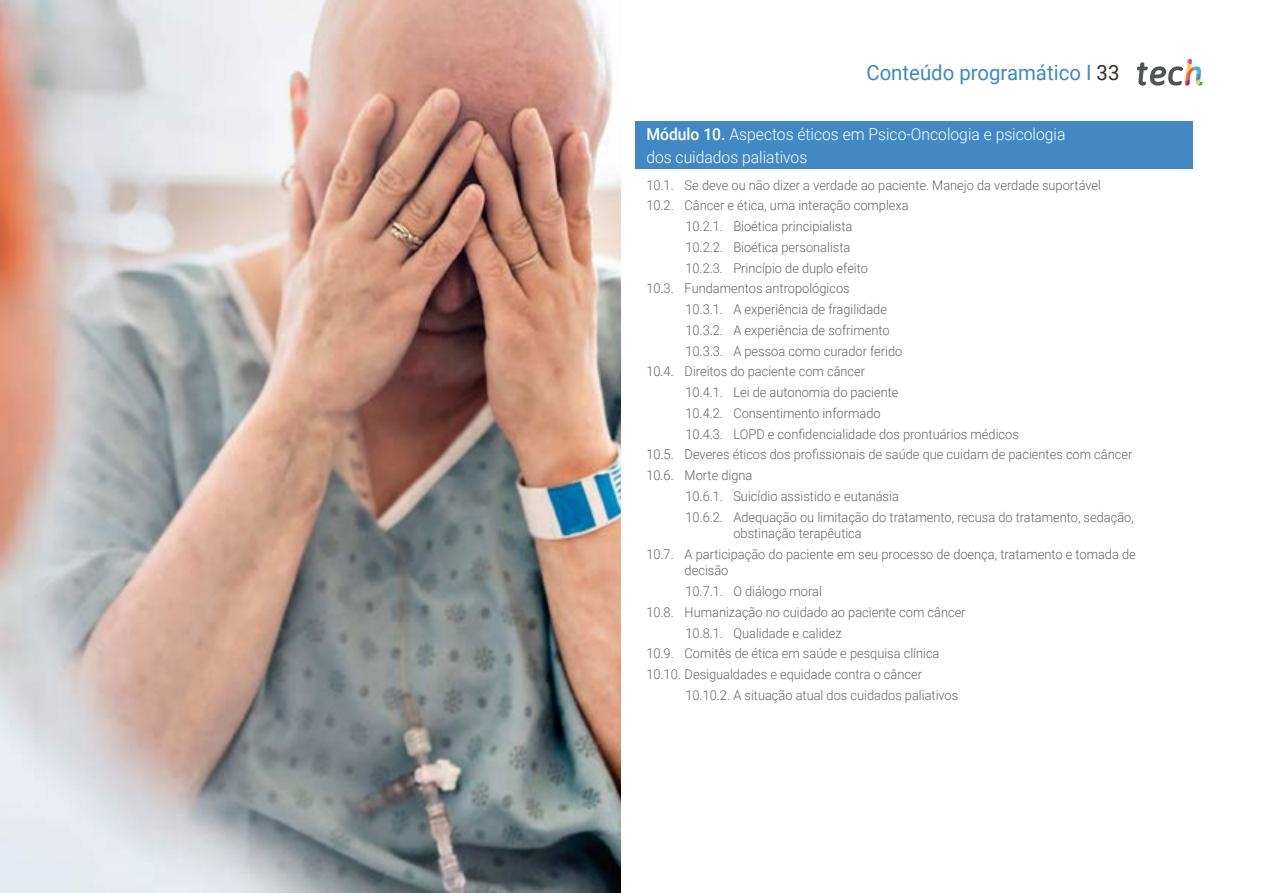
<style>
.page{position:relative;width:1263px;height:893px;background:#fff}
.page>*{position:absolute;margin:0;border:0;box-sizing:border-box;transform-origin:0 0}
.t1{font:21px "Roboto";color:#4089c5}
.t2{font:300 16.5px/22.5px "Roboto";color:#fff;scale:.95 1}
.t3{font:300 13.5px/20.7px "Roboto";color:#61646a;scale:.95 1}
.s1{color:#312e20}
.s2{font-weight:500}
</style>
<div class="page">
<svg style="left:1137px;top:59px;width:65px;height:27px"></svg>
<div style="left:635px;top:121px;width:558px;height:48px;background:#4089c5"></div>
<img style="left:0;top:0;width:621px;height:893px">
<h1 class="t1" style="left:866px;top:57px;width:255px">Conteúdo programático I <span class="s1">33</span></h1>
<p class="t2" style="left:646px;top:122px;width:443px"><span class="s2">Módulo 10.</span> Aspectos éticos em Psico-Oncologia e psicologia dos cuidados paliativos</p>
<p class="t3" style="left:646px;top:174px;width:480px">10.1. Se deve ou não dizer a verdade ao paciente. Manejo da verdade suportável</p>
<p class="t3" style="left:646px;top:195px;width:278px">10.2. Câncer e ética, uma interação complexa</p>
<p class="t3" style="left:685px;top:216px;width:177px">10.2.1. Bioética principialista</p>
<p class="t3" style="left:685px;top:236px;width:175px">10.2.2. Bioética personalista</p>
<p class="t3" style="left:685px;top:257px;width:194px">10.2.3. Princípio de duplo efeito</p>
<p class="t3" style="left:646px;top:278px;width:215px">10.3. Fundamentos antropológicos</p>
<p class="t3" style="left:685px;top:299px;width:214px">10.3.1. A experiência de fragilidade</p>
<p class="t3" style="left:685px;top:319px;width:216px">10.3.2. A experiência de sofrimento</p>
<p class="t3" style="left:685px;top:340px;width:230px">10.3.3. A pessoa como curador ferido</p>
<p class="t3" style="left:646px;top:361px;width:232px">10.4. Direitos do paciente com câncer</p>
<p class="t3" style="left:685px;top:382px;width:226px">10.4.1. Lei de autonomia do paciente</p>
<p class="t3" style="left:685px;top:402px;width:207px">10.4.2. Consentimento informado</p>
<p class="t3" style="left:685px;top:423px;width:352px">10.4.3. LOPD e confidencialidade dos prontuários médicos</p>
<p class="t3" style="left:646px;top:444px;width:513px">10.5. Deveres éticos dos profissionais de saúde que cuidam de pacientes com câncer</p>
<p class="t3" style="left:646px;top:465px;width:113px">10.6. Morte digna</p>
<p class="t3" style="left:685px;top:485px;width:226px">10.6.1. Suicídio assistido e eutanásia</p>
<p class="t3" style="left:685px;top:506px;width:474px">10.6.2. Adequação ou limitação do tratamento, recusa do tratamento, sedação,</p>
<p class="t3" style="left:646px;top:523px;width:517px;text-indent:87px">obstinação terapêutica<br>10.7. A participação do paciente em seu processo de doença, tratamento e tomada de</p>
<p class="t3" style="left:685px;top:560px;width:48px">decisão</p>
<p class="t3" style="left:685px;top:581px;width:145px">10.7.1. O diálogo moral</p>
<p class="t3" style="left:646px;top:601px;width:338px">10.8. Humanização no cuidado ao paciente com câncer</p>
<p class="t3" style="left:685px;top:622px;width:166px">10.8.1. Qualidade e calidez</p>
<p class="t3" style="left:646px;top:643px;width:310px">10.9. Comitês de ética em saúde e pesquisa clínica</p>
<p class="t3" style="left:646px;top:664px;width:292px">10.10. Desigualdades e equidade contra o câncer</p>
<p class="t3" style="left:685px;top:684px;width:289px">10.10.2. A situação atual dos cuidados paliativos</p>
</div>
